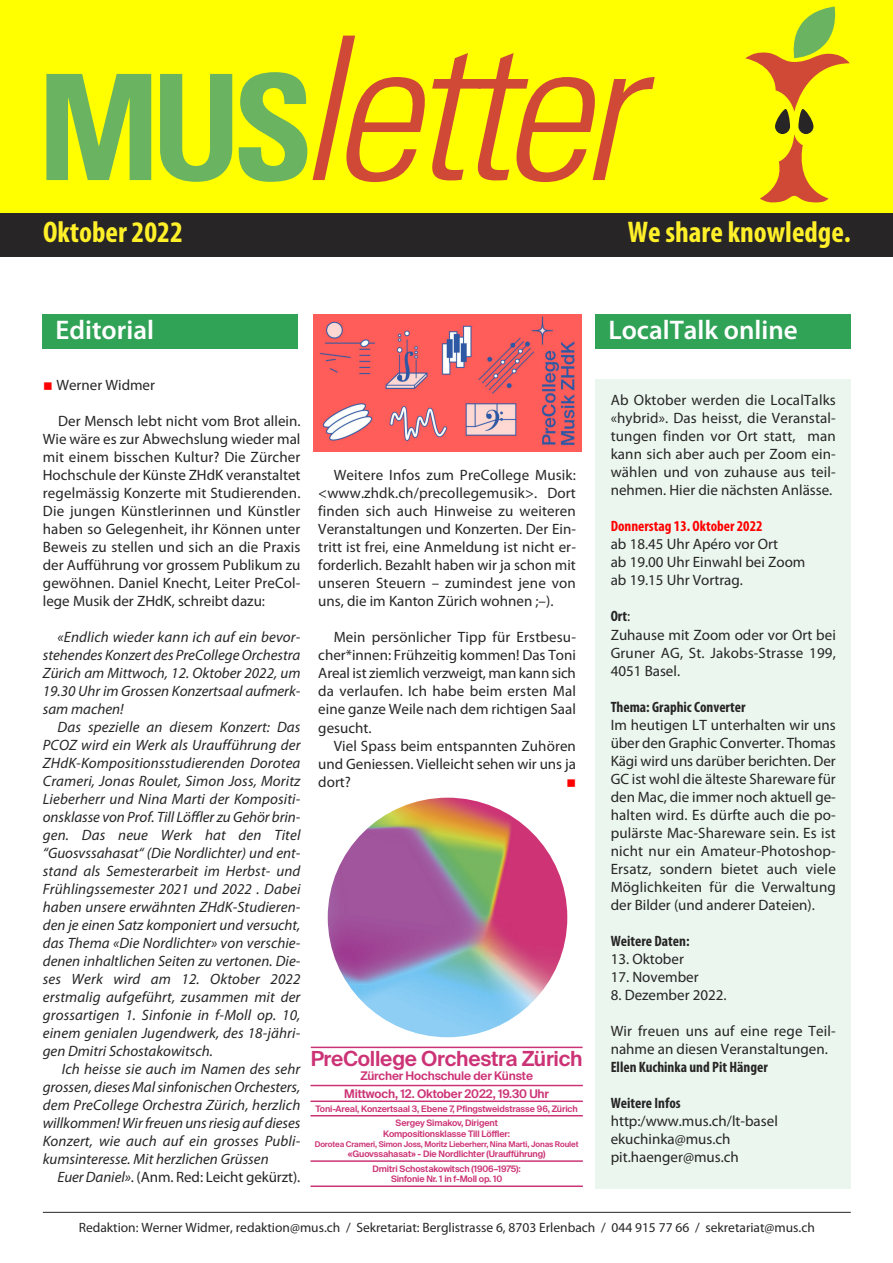
<style>
.page{position:relative;width:893px;height:1263px;background:#fff}
.page>*{position:absolute;margin:0;border:0;box-sizing:border-box;transform-origin:0 0}
.t1{font:italic 300 condensed 200.1px "Univers";letter-spacing:-.05em;color:#cf4936}
.t2{font:700 condensed 30px "Myriad Pro";color:#fff029}
.t3{font:600 27px "Myriad Pro";color:#fff}
.t4{font:600 20.85px "Suisse Intl";letter-spacing:-.015em;color:#cc3376}
.t5{font:15px/18px "Myriad Pro";color:#272526;text-align:justify}
.t6{font:italic 15px/18px "Myriad Pro";color:#272526;text-align:justify}
.t7{font:700 condensed 15px "Myriad Pro";color:#272526}
.t8{font:700 condensed 15px "Myriad Pro";color:#f00}
.t9{font:13.5px "Myriad Pro";color:#272526}
.t10{font:100 12px "Apple SD Gothic Neo";color:#f00}
.t11{font:600 11.85px/17.2px "Suisse Intl";letter-spacing:-.015em;color:#cc3376;text-align:center}
.t12{font:600 8.85px/14.4px "Suisse Intl";letter-spacing:-.015em;color:#cc3376;text-align:center}
.t13{font:600 7.95px "Suisse Intl";letter-spacing:-.015em;color:#cc3376}
.s1{font-weight:700;font-style:normal;font-size:147px;color:#6ab360}
.s2{font-style:italic}
.s3{font-weight:700;font-stretch:condensed}
</style>
<div class="page">
<div style="left:0;top:0;width:893px;height:214px;background:#ff0"></div>
<svg style="left:745px;top:7px;width:105px;height:195px"></svg>
<div style="left:0;top:214px;width:893px;height:43px;background:#272526"></div>
<hr style="left:43px;top:1212px;width:808px;height:1px;background:#272526">
<div style="left:596px;top:314px;width:255px;height:34px;background:#31a357"></div>
<div style="left:43px;top:314px;width:255px;height:34px;background:#31a357"></div>
<div style="left:596px;top:379px;width:255px;height:810px;background:#eaf6ee"></div>
<hr style="left:310px;top:1100px;width:273px;height:2px;background:#cc3376">
<hr style="left:310px;top:1115px;width:273px;height:1px;background:#cc3376">
<hr style="left:310px;top:1160px;width:273px;height:2px;background:#cc3376">
<hr style="left:310px;top:1185px;width:273px;height:2px;background:#cc3376">
<hr style="left:311px;top:1047px;width:272px;height:1px;background:#cc3376">
<hr style="left:310px;top:1085px;width:273px;height:1px;background:#cc3376">
<img style="left:328px;top:798px;width:239px;height:239px;border-radius:50%">
<img style="left:313px;top:314px;width:269px;height:137px">
<h1 class="t1" style="left:38px;top:36px;width:599px"><span class="s1">MUS</span>letter</h1>
<h2 class="t2" style="left:43px;top:222px;width:141px">Oktober 2022</h2>
<h2 class="t2" style="left:628px;top:222px;width:225px">We share knowledge.</h2>
<h3 class="t3" style="left:56px;top:320px;width:100px">Editorial</h3>
<h3 class="t3" style="left:608px;top:320px;width:191px">LocalTalk online</h3>
<p class="t5" style="left:43px;top:377px;width:114px"><sub>■</sub> Werner Widmer</p>
<p class="t5" style="left:43px;top:413px;width:259px;text-indent:15px">Der Mensch lebt nicht vom Brot allein.<br>Wie wäre es zur Abwechslung wieder mal mit einem bisschen Kultur? Die Zürcher Hochschule der Künste ZHdK veranstaltet regelmässig Konzerte mit Studierenden.<br>Die jungen Künstlerinnen und Künstler haben so Gelegenheit, ihr Können unter Beweis zu stellen und sich an die Praxis der Aufführung vor grossem Publikum zu gewöhnen. Daniel Knecht, Leiter PreCol&shy;lege Musik der ZHdK, schreibt dazu:</p>
<p class="t6" style="left:43px;top:629px;width:259px;text-indent:15px">«Endlich wieder kann ich auf ein bevor&shy;stehendes Konzert des PreCollegeOrchestra Zürich am Mittwoch, 12. Oktober 2022, um 19.30 Uhr im Grossen Konzertsaal aufmerk&shy;sam machen!</p>
<p class="t6" style="left:43px;top:719px;width:259px;text-indent:15px">Das spezielle an diesem Konzert: Das PCOZ wird ein Werk als Uraufführung der ZHdK-Kompositionsstudierenden Dorotea Crameri, Jonas Roulet, Simon Joss, Moritz Lieberherr und Nina Marti der Kompositi&shy;onsklasse von Prof. Till Löffler zuGehör brin&shy;gen. Das neue Werk hat den Titel “Guosvssahasat“ (Die Nordlichter) und ent&shy;stand als Semesterarbeit im Herbst- und Frühlingssemester 2021 und 2022 . Dabei haben unsere erwähnten ZHdK-Studieren&shy;den je einen Satz komponiert und versucht, das Thema «Die Nordlichter» von verschie&shy;denen inhaltlichen Seiten zu vertonen. Die&shy;ses Werk wird am 12. Oktober 2022 erstmalig aufgeführt, zusammen mit der grossartigen 1. Sinfonie in f-Moll op. 10, einem genialen Jugendwerk, des 18-jähri&shy;gen Dmitri Schostakowitsch.</p>
<p class="t6" style="left:43px;top:1061px;width:259px;text-indent:19px">Ich heisse sie auch im Namen des sehr grossen, diesesMalsinfonischenOrchesters, dem PreCollege Orchestra Zürich, herzlich willkommen! Wirfreuen unsriesig auf dieses Konzert, wie auch auf ein grosses Publi&shy;kumsinteresse. Mit herzlichen Grüssen</p>
<p class="t5" style="left:57px;top:1169px;width:244px"><span class="s2">EuerDaniel»</span>. (Anm. Red: Leicht gekürzt).</p>
<p class="t5" style="left:318px;top:468px;width:259px;text-indent:15px">Weitere Infos zum PreCollege Musik: &lt;www.zhdk.ch/precollegemusik&gt;. Dort finden sich auch Hinweise zu weiteren Veranstaltungen und Konzerten. Der Ein&shy;tritt ist frei, eine Anmeldung ist nicht er&shy;forderlich. Bezahlt haben wir ja schon mit unseren Steuern – zumindest jene von uns, die im Kanton Zürich wohnen ;–).</p>
<p class="t5" style="left:318px;top:630px;width:259px;text-indent:15px">Mein persönlicher Tipp für Erstbesu&shy;cher*innen: Frühzeitig kommen! Das Toni Areal ist ziemlich verzweigt, man kann sich da verlaufen. Ich habe beim ersten Mal eine ganze Weile nach dem richtigen Saal gesucht.</p>
<p class="t5" style="left:318px;top:738px;width:259px;text-indent:15px">Viel Spass beim entspannten Zuhören und Geniessen. Vielleicht sehen wir uns ja dort?</p>
<p class="t10" style="left:566px;top:778px;width:12px">■</p>
<h3 class="t4" style="left:311px;top:1051px;width:273px">PreCollege Orchestra Zürich</h3>
<p class="t11" style="left:344px;top:1068px;width:206px">Zürcher Hochschule der Künste<br>Mittwoch, 12. Oktober 2022, 19.30 Uhr</p>
<p class="t12" style="left:316px;top:1102px;width:264px">Toni-Areal, Konzertsaal 3, Ebene 7, Pfingstweidstrasse 96, Zürich<br>Sergey Simakov, Dirigent</p>
<p class="t12" style="left:383px;top:1127px;width:128px">Kompositionsklasse Till Löffler:</p>
<p class="t13" style="left:315px;top:1141px;width:265px">Dorotea Crameri, Simon Joss, Moritz Lieberherr, Nina Marti, Jonas Roulet</p>
<p class="t12" style="left:348px;top:1147px;width:199px">«Guovssahasat» - Die Nordlichter (Uraufführung)<br>Dmitri Schostakowitsch (1906–1975):</p>
<p class="t12" style="left:391px;top:1173px;width:113px">Sinfonie Nr. 1 in f-Moll op. 10</p>
<p class="t5" style="left:611px;top:392px;width:227px">Ab Oktober werden die LocalTalks «hybrid». Das heisst, die Veranstal&shy;tungen finden vor Ort statt, man kann sich aber auch per Zoom ein&shy;wählen und von zuhause aus teil&shy;nehmen. Hier die nächsten Anlässe.</p>
<p class="t8" style="left:611px;top:521px;width:153px">Donnerstag 13. Oktober 2022</p>
<p class="t5" style="left:611px;top:537px;width:196px;text-align:left">ab 18.45 Uhr Apéro vor Ort<br>ab 19.00 Uhr Einwahl bei Zoom ab 19.15 Uhr Vortrag.</p>
<p class="t5" style="left:611px;top:609px;width:227px;text-align:left"><span class="s3">Ort</span>:<br>Zuhause mit Zoom oder vor Ort bei<br>Gruner AG, St. Jakobs-Strasse 199,<br>4051 Basel.</p>
<p class="t7" style="left:611px;top:701px;width:136px">Thema: Graphic Converter</p>
<p class="t5" style="left:611px;top:717px;width:227px">Im heutigen LT unterhalten wir uns über den Graphic Converter. Thomas Kägi wird uns darüber berichten. Der GC ist wohl die älteste Shareware für den Mac, die immer noch aktuell ge&shy;halten wird. Es dürfte auch die po&shy;pulärste Mac-Shareware sein. Es ist nicht nur ein Amateur-Photoshop-Ersatz, sondern bietet auch viele Möglichkeiten für die Verwaltung der Bilder (und anderer Dateien).</p>
<p class="t7" style="left:611px;top:935px;width:80px">Weitere Daten:</p>
<p class="t5" style="left:611px;top:951px;width:75px">13. Oktober</p>
<p class="t5" style="left:611px;top:969px;width:89px">17. November</p>
<p class="t5" style="left:611px;top:987px;width:117px">8. Dezember 2022.</p>
<p class="t5" style="left:611px;top:1023px;width:227px">Wir freuen uns auf eine rege Teil&shy;nahme an diesen Veranstaltungen.</p>
<p class="t7" style="left:611px;top:1061px;width:159px">Ellen Kuchinka und Pit Hänger</p>
<p class="t7" style="left:611px;top:1097px;width:72px">Weitere Infos</p>
<p class="t5" style="left:611px;top:1113px;width:169px;text-align:left">http:/www.mus.ch/lt-basel ekuchinka@mus.ch pit.haenger@mus.ch</p>
<p class="t9" style="left:79px;top:1222px;width:738px">Redaktion: Werner Widmer, redaktion@mus.ch / Sekretariat: Berglistrasse 6, 8703 Erlenbach / 044 915 77 66 / sekretariat@mus.ch</p>
</div>
